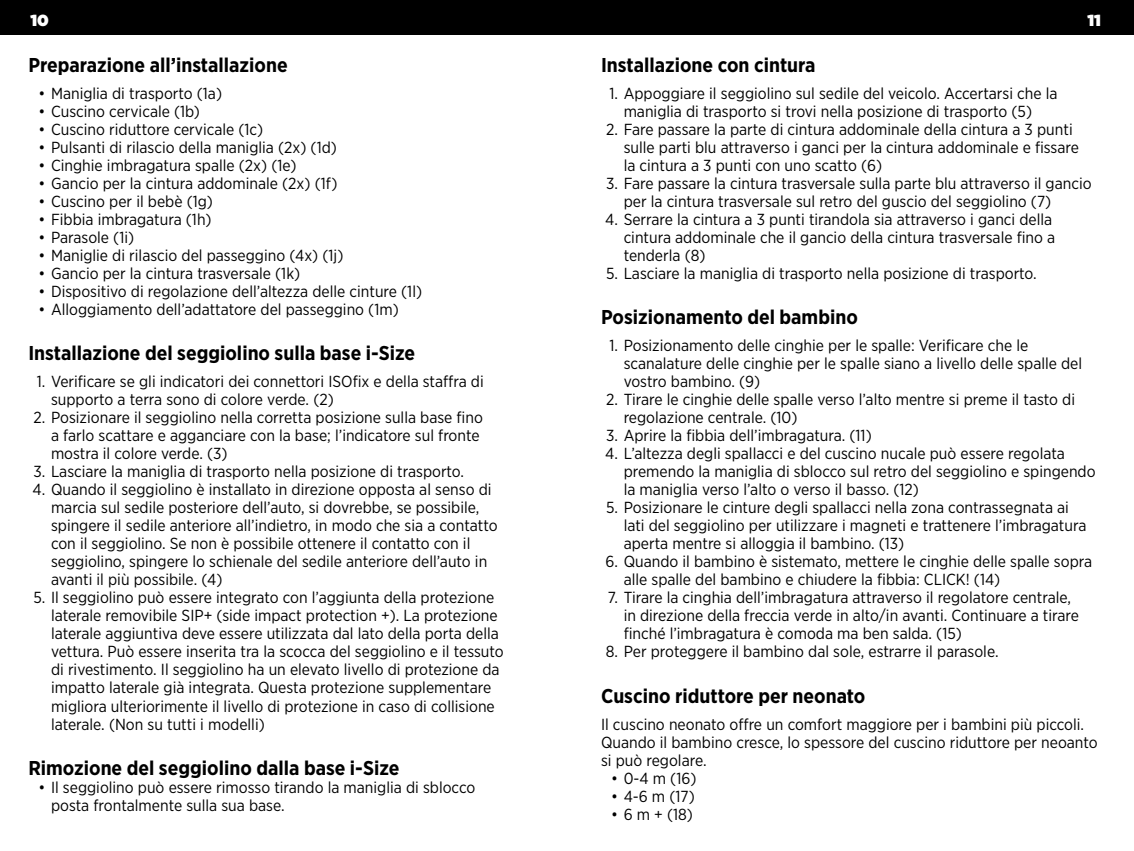
<style>
.page{position:relative;width:1134px;height:851px;background:#fff}
.page>*{position:absolute;margin:0;border:0;box-sizing:border-box;transform-origin:0 0}
.t1{font:700 20px "Gotham Narrow";color:#000}
.t2{font:16px/18px "Gotham Narrow";color:#000}
.t3{font:16px "Gotham Ultra";color:#fff}
</style>
<div class="page">
<div style="left:0;top:0;width:1134px;height:34px;background:#000"></div>
<p class="t3" style="left:30px;top:11px;width:20px">10</p>
<p class="t3" style="left:1087px;top:11px;width:15px">11</p>
<p class="t1" style="left:28px;top:52px;width:261px">Preparazione all’installazione</p>
<p class="t2" style="left:38px;top:84px;width:185px">• Maniglia di trasporto (1a)</p>
<p class="t2" style="left:38px;top:102px;width:163px">• Cuscino cervicale (1b)</p>
<p class="t2" style="left:38px;top:120px;width:226px">• Cuscino riduttore cervicale (1c)</p>
<p class="t2" style="left:38px;top:138px;width:300px">• Pulsanti di rilascio della maniglia (2x) (1d)</p>
<p class="t2" style="left:38px;top:156px;width:260px">• Cinghie imbragatura spalle (2x) (1e)</p>
<p class="t2" style="left:38px;top:174px;width:300px">• Gancio per la cintura addominale (2x) (1f)</p>
<p class="t2" style="left:38px;top:192px;width:176px">• Cuscino per il bebè (1g)</p>
<p class="t2" style="left:38px;top:210px;width:175px">• Fibbia imbragatura (1h)</p>
<p class="t2" style="left:38px;top:228px;width:97px">• Parasole (1i)</p>
<p class="t2" style="left:38px;top:246px;width:306px">• Maniglie di rilascio del passeggino (4x) (1j)</p>
<p class="t2" style="left:38px;top:264px;width:263px">• Gancio per la cintura trasversale (1k)</p>
<p class="t2" style="left:38px;top:282px;width:385px">• Dispositivo di regolazione dell’altezza delle cinture (1l)</p>
<p class="t2" style="left:38px;top:300px;width:362px">• Alloggiamento dell’adattatore del passeggino (1m)</p>
<p class="t1" style="left:28px;top:340px;width:388px">Installazione del seggiolino sulla base i-Size</p>
<p class="t2" style="left:51px;top:372px;width:434px;text-indent:-14px">1. Verificare se gli indicatori dei connettori ISOfix e della staffra di supporto a terra sono di colore verde. (2)</p>
<p class="t2" style="left:51px;top:408px;width:433px;text-indent:-18px">2. Posizionare il seggiolino nella corretta posizione sulla base fino a farlo scattare e agganciare con la base; l’indicatore sul fronte mostra il colore verde. (3)</p>
<p class="t2" style="left:33px;top:462px;width:432px">3. Lasciare la maniglia di trasporto nella posizione di trasporto.</p>
<p class="t2" style="left:51px;top:480px;width:448px;text-indent:-18px">4. Quando il seggiolino è installato in direzione opposta al senso di marcia sul sedile posteriore dell’auto, si dovrebbe, se possibile, spingere il sedile anteriore all’indietro, in modo che sia a contatto con il seggiolino. Se non è possibile ottenere il contatto con il seggiolino, spingere lo schienale del sedile anteriore dell’auto in avanti il più possibile. (4)</p>
<p class="t2" style="left:51px;top:588px;width:454px;text-indent:-18px">5. Il seggiolino può essere integrato con l’aggiunta della protezione laterale removibile SIP+ (side impact protection +). La protezione laterale aggiuntiva deve essere utilizzata dal lato della porta della vettura. Può essere inserita tra la scocca del seggiolino e il tessuto di rivestimento. Il seggiolino ha un elevato livello di protezione da impatto laterale già integrata. Questa protezione supplementare migliora ulteriorimente il livello di protezione in caso di collisione laterale. (Non su tutti i modelli)</p>
<p class="t1" style="left:28px;top:754px;width:373px">Rimozione del seggiolino dalla base i-Size</p>
<p class="t2" style="left:51px;top:777px;width:426px;text-indent:-13px">• Il seggiolino può essere rimosso tirando la maniglia di sblocco posta frontalmente sulla sua base.</p>
<p class="t1" style="left:601px;top:52px;width:216px">Installazione con cintura</p>
<p class="t2" style="left:624px;top:84px;width:435px;text-indent:-14px">1. Appoggiare il seggiolino sul sedile del veicolo. Accertarsi che la maniglia di trasporto si trovi nella posizione di trasporto (5)</p>
<p class="t2" style="left:624px;top:120px;width:457px;text-indent:-18px">2. Fare passare la parte di cintura addominale della cintura a 3 punti sulle parti blu attraverso i ganci per la cintura addominale e fissare la cintura a 3 punti con uno scatto (6)</p>
<p class="t2" style="left:624px;top:174px;width:469px;text-indent:-18px">3. Fare passare la cintura trasversale sulla parte blu attraverso il gancio per la cintura trasversale sul retro del guscio del seggiolino (7)</p>
<p class="t2" style="left:624px;top:210px;width:433px;text-indent:-18px">4. Serrare la cintura a 3 punti tirandola sia attraverso i ganci della cintura addominale che il gancio della cintura trasversale fino a tenderla (8)</p>
<p class="t2" style="left:606px;top:264px;width:432px">5. Lasciare la maniglia di trasporto nella posizione di trasporto.</p>
<p class="t1" style="left:601px;top:304px;width:258px">Posizionamento del bambino</p>
<p class="t2" style="left:624px;top:336px;width:460px;text-indent:-14px">1. Posizionamento delle cinghie per le spalle: Verificare che le scanalature delle cinghie per le spalle siano a livello delle spalle del vostro bambino. (9)</p>
<p class="t2" style="left:624px;top:390px;width:453px;text-indent:-18px">2. Tirare le cinghie delle spalle verso l’alto mentre si preme il tasto di regolazione centrale. (10)</p>
<p class="t2" style="left:606px;top:426px;width:267px">3. Aprire la fibbia dell’imbragatura. (11)</p>
<p class="t2" style="left:624px;top:444px;width:473px;text-indent:-18px">4. L’altezza degli spallacci e del cuscino nucale può essere regolata premendo la maniglia di sblocco sul retro del seggiolino e spingendo la maniglia verso l’alto o verso il basso. (12)</p>
<p class="t2" style="left:624px;top:498px;width:464px;text-indent:-18px">5. Posizionare le cinture degli spallacci nella zona contrassegnata ai lati del seggiolino per utilizzare i magneti e trattenere l’imbragatura aperta mentre si alloggia il bambino. (13)</p>
<p class="t2" style="left:624px;top:552px;width:470px;text-indent:-18px">6. Quando il bambino è sistemato, mettere le cinghie delle spalle sopra alle spalle del bambino e chiudere la fibbia: CLICK! (14)</p>
<p class="t2" style="left:624px;top:588px;width:457px;text-indent:-16px">7. Tirare la cinghia dell’imbragatura attraverso il regolatore centrale, in direzione della freccia verde in alto/in avanti. Continuare a tirare finché l’imbragatura è comoda ma ben salda. (15)</p>
<p class="t2" style="left:606px;top:642px;width:394px">8. Per proteggere il bambino dal sole, estrarre il parasole.</p>
<p class="t1" style="left:601px;top:682px;width:266px">Cuscino riduttore per neonato</p>
<p class="t2" style="left:601px;top:714px;width:498px">Il cuscino neonato offre un comfort maggiore per i bambini più piccoli.<br>Quando il bambino cresce, lo spessore del cuscino riduttore per neoanto si può regolare.</p>
<p class="t2" style="left:611px;top:768px;width:87px">• 0-4 m (16)</p>
<p class="t2" style="left:611px;top:786px;width:85px">• 4-6 m (17)</p>
<p class="t2" style="left:611px;top:804px;width:83px">• 6 m + (18)</p>
</div>
